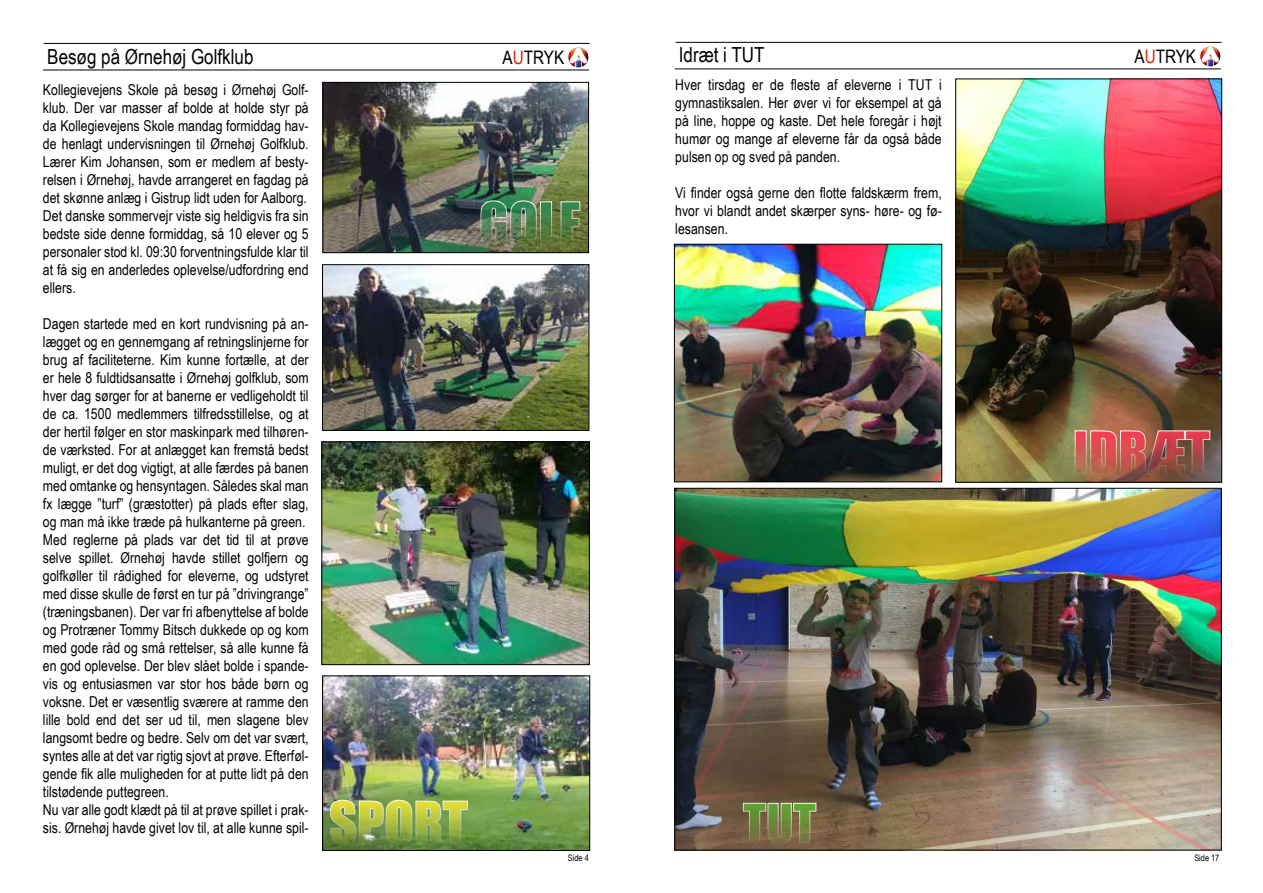
<style>
.page{position:relative;width:1263px;height:893px;background:#fff}
.page>*{position:absolute;margin:0;border:0;box-sizing:border-box;transform-origin:0 0}
.t1{font:20.7px "Arial Narrow";color:#000}
.t2{font:18.6px "Arial Narrow";color:#000}
.t3{font:15px/18px "Arial Narrow";color:#000;text-align:justify}
.t4{font:9px "Arial Narrow";letter-spacing:-.005em;color:#000}
.s1{color:#e12000}
</style>
<div class="page">
<img style="left:324px;top:677px;width:264px;height:172px">
<div style="left:322px;top:675px;width:268px;height:176px;border:1px solid #000"></div>
<hr style="left:43px;top:70px;width:546px;height:1px;background:#000">
<hr style="left:44px;top:43px;width:546px;height:1px;background:#000">
<svg style="left:570px;top:47px;width:17px;height:19px"></svg>
<img style="left:568px;top:48px;width:13px;height:19px">
<img style="left:330px;top:799px;width:138px;height:46px">
<img style="left:325px;top:84px;width:262px;height:167px">
<div style="left:323px;top:82px;width:266px;height:171px;border:1px solid #000"></div>
<img style="left:324px;top:266px;width:263px;height:163px">
<div style="left:322px;top:264px;width:267px;height:167px;border:1px solid #000"></div>
<img style="left:323px;top:444px;width:265px;height:219px">
<div style="left:321px;top:442px;width:269px;height:223px;border:1px solid #000"></div>
<img style="left:480px;top:200px;width:101px;height:46px">
<hr style="left:675px;top:69px;width:546px;height:1px;background:#000">
<hr style="left:676px;top:42px;width:545px;height:1px;background:#000">
<svg style="left:1201px;top:46px;width:18px;height:19px"></svg>
<img style="left:1200px;top:47px;width:13px;height:19px">
<img style="left:676px;top:490px;width:544px;height:358px">
<img style="left:676px;top:246px;width:264px;height:234px">
<div style="left:674px;top:244px;width:268px;height:238px;border:1px solid #000"></div>
<svg style="left:743px;top:802px;width:74px;height:42px;background:#7b824c"></svg>
<img style="left:957px;top:81px;width:263px;height:400px">
<div style="left:955px;top:79px;width:267px;height:404px;border:1px solid #000"></div>
<img style="left:1074px;top:430px;width:136px;height:44px">
<h1 class="t1" style="left:47px;top:41px;width:208px">Besøg på Ørnehøj Golfklub</h1>
<p class="t3" style="left:43px;top:80px;width:267px">Kollegievejens Skole på besøg i Ørnehøj Golf&shy;klub. Der var masser af bolde at holde styr på da Kollegievejens Skole mandag formiddag hav&shy;de henlagt undervisningen til Ørnehøj Golfklub.<br>Lærer Kim Johansen, som er medlem af besty&shy;relsen i Ørnehøj, havde arrangeret en fagdag på det skønne anlæg i Gistrup lidt uden for Aalborg.<br>Det danske sommervejr viste sig heldigvis fra sin bedste side denne formiddag, så 10 elever og 5 personaler stod kl. 09:30 forventningsfulde klar til at få sig en anderledes oplevelse/udfordring end ellers.</p>
<p class="t3" style="left:43px;top:314px;width:267px;text-align:left">Dagen startede med en kort rundvisning på an&shy;lægget og en gennemgang af retningslinjerne for brug af faciliteterne. Kim kunne fortælle, at der er hele 8 fuldtidsansatte i Ørnehøj golfklub, som hver dag sørger for at banerne er vedligeholdt til de ca. 1500 medlemmers tilfredsstillelse, og at der hertil følger en stor maskinpark med tilhøren&shy;de værksted. For at anlægget kan fremstå bedst muligt, er det dog vigtigt, at alle færdes på banen med omtanke og hensyntagen. Således skal man fx lægge ”turf” (græstotter) på plads efter slag, og man må ikke træde på hulkanterne på green.<br>Med reglerne på plads var det tid til at prøve selve spillet. Ørnehøj havde stillet golfjern og golfkøller til rådighed for eleverne, og udstyret med disse skulle de først en tur på ”drivingrange” (træningsbanen). Der var fri afbenyttelse af bolde og Protræner Tommy Bitsch dukkede op og kom med gode råd og små rettelser, så alle kunne få en god oplevelse. Der blev slået bolde i spande&shy;vis og entusiasmen var stor hos både børn og voksne. Det er væsentlig sværere at ramme den lille bold end det ser ud til, men slagene blev langsomt bedre og bedre. Selv om det var svært, syntes alle at det var rigtig sjovt at prøve. Efterføl&shy;gende fik alle muligheden for at putte lidt på den tilstødende puttegreen.<br>Nu var alle godt klædt på til at prøve spillet i prak&shy;sis. Ørnehøj havde givet lov til, at alle kunne spil-</p>
<p class="t2" style="left:503px;top:44px;width:63px">A<span class="s1">U</span>TRYK</p>
<h1 class="t1" style="left:679px;top:40px;width:87px">Idræt i TUT</h1>
<p class="t2" style="left:1134px;top:43px;width:63px">A<span class="s1">U</span>TRYK</p>
<p class="t3" style="left:675px;top:75px;width:268px">Hver tirsdag er de fleste af eleverne i TUT i gymnastiksalen. Her øver vi for eksempel at gå på line, hoppe og kaste. Det hele foregår i højt humør og mange af eleverne får da også både pulsen op og sved på panden.</p>
<p class="t3" style="left:675px;top:183px;width:268px">Vi finder også gerne den flotte faldskærm frem, hvor vi blandt andet skærper syns- høre- og fø&shy;lesansen.</p>
<p class="t4" style="left:568px;top:851px;width:22px">Side 4</p>
<p class="t4" style="left:1194px;top:851px;width:27px">Side 17</p>
</div>
